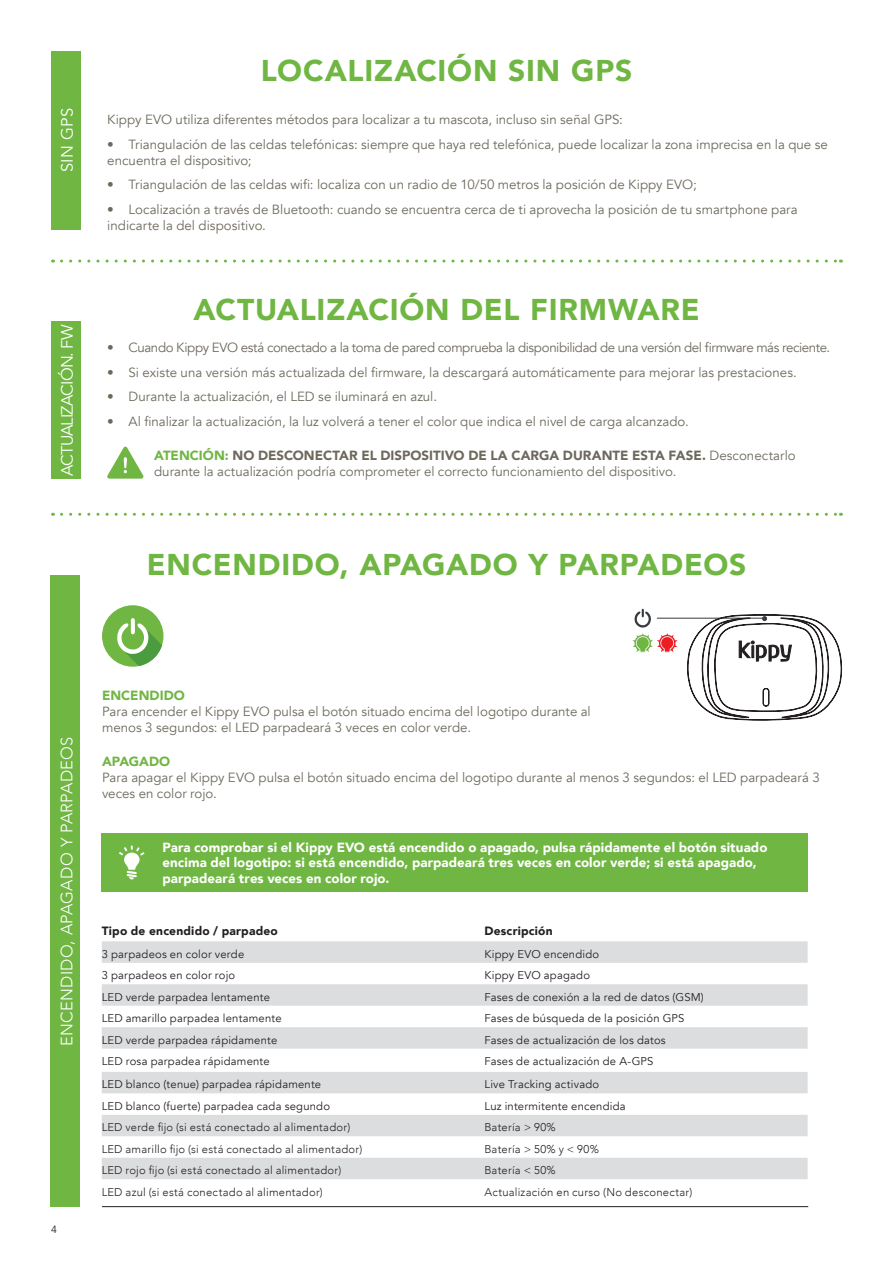
<style>
.page{position:relative;width:893px;height:1263px;background:#fff}
.page>*{position:absolute;margin:0;border:0;box-sizing:border-box;transform-origin:0 0}
.t1{font:900 30px "Avenir";letter-spacing:.025em;color:#70b643}
.t2{font:300 16.5px "Avenir";letter-spacing:.02em;color:#fff}
.t3{font:16.5px "Avenir";letter-spacing:-.045em;color:#fff}
.t4{font:13.35px/15.9px "Avenir";color:#6d695c}
.t5{font:900 13.35px/15.9px "Avenir";letter-spacing:.005em;color:#fff}
.t6{font:13.35px "Avenir";letter-spacing:-.03em;color:#6d695c}
.t7{font:900 13.35px "Avenir";color:#70b643}
.t8{font:900 12px "Avenir";letter-spacing:.02em;color:#231f20}
.t9{font:11.25px "Avenir";letter-spacing:.02em;color:#231f20}
.t10{font:300 11.25px "Avenir";letter-spacing:.02em;color:#231f20}
.t11{font:10.5px "Avenir";color:#231f20}
.s1{font-weight:900;color:#70b643}
.s2{font-weight:900}
</style>
<div class="page">
<div style="left:51px;top:51px;width:30px;height:179px;background:#70b643"></div>
<svg style="left:61px;top:260px;width:780px;height:3px"></svg>
<div style="left:51px;top:322px;width:30px;height:157px;background:#70b643"></div>
<svg style="left:107px;top:446px;width:37px;height:33px"></svg>
<svg style="left:61px;top:513px;width:780px;height:3px"></svg>
<div style="left:50px;top:575px;width:30px;height:632px;background:#70b643"></div>
<div style="left:102px;top:605px;width:61px;height:62px;background:#70b643;border-radius:50%"></div>
<svg style="left:116px;top:618px;width:46px;height:48px"></svg>
<div style="left:102px;top:833px;width:706px;height:59px;background:#70b643"></div>
<svg style="left:119px;top:846px;width:25px;height:33px"></svg>
<hr style="left:657px;top:618px;width:108px;height:1px;background:#353b40">
<svg style="left:632px;top:609px;width:45px;height:43px"></svg>
<svg style="left:687px;top:614px;width:155px;height:106px"></svg>
<svg style="left:102px;top:941px;width:706px;height:238px;fill:#dcdddf"></svg>
<hr style="left:102px;top:1206px;width:706px;height:1px;background:#231f20">
<p class="t3" style="left:56px;top:172px;width:66px;rotate:-90deg">SIN GPS</p>
<p class="t3" style="left:56px;top:476px;width:153px;rotate:-90deg">ACTUALIZACIÓN. FW</p>
<h1 class="t1" style="left:261px;top:51px;width:373px">LOCALIZACIÓN SIN GPS</h1>
<p class="t4" style="left:107px;top:112px;width:517px">Kippy EVO utiliza diferentes métodos para localizar a tu mascota, incluso sin señal GPS:</p>
<p class="t4" style="left:107px;top:137px;width:722px">• Triangulación de las celdas telefónicas: siempre que haya red telefónica, puede localizar la zona imprecisa en la que se encuentra el dispositivo;</p>
<p class="t4" style="left:107px;top:177px;width:591px">• Triangulación de las celdas wifi: localiza con un radio de 10/50 metros la posición de Kippy EVO;</p>
<p class="t4" style="left:107px;top:201px;width:692px">• Localización a través de Bluetooth: cuando se encuentra cerca de ti aprovecha la posición de tu smartphone para indicarte la del dispositivo.</p>
<h1 class="t1" style="left:193px;top:289px;width:508px">ACTUALIZACIÓN DEL FIRMWARE</h1>
<p class="t6" style="left:107px;top:339px;width:724px">• Cuando Kippy EVO está conectado a la toma de pared comprueba la disponibilidad de una versión del firmware más reciente.</p>
<p class="t4" style="left:107px;top:364px;width:691px">• Si existe una versión más actualizada del firmware, la descargará automáticamente para mejorar las prestaciones.</p>
<p class="t4" style="left:107px;top:389px;width:331px">• Durante la actualización, el LED se iluminará en azul.</p>
<p class="t4" style="left:107px;top:413px;width:583px">• Al finalizar la actualización, la luz volverá a tener el color que indica el nivel de carga alcanzado.</p>
<p class="t4" style="left:154px;top:448px;width:643px"><span class="s1">ATENCIÓN:</span> <span class="s2">NO DESCONECTAR EL DISPOSITIVO DE LA CARGA DURANTE ESTA FASE.</span> Desconectarlo durante la actualización podría comprometer el correcto funcionamiento del dispositivo.</p>
<h1 class="t1" style="left:147px;top:545px;width:601px">ENCENDIDO, APAGADO Y PARPADEOS</h1>
<p class="t2" style="left:56px;top:1046px;width:311px;rotate:-90deg">ENCENDIDO, APAGADO Y PARPADEOS</p>
<p class="t11" style="left:51px;top:1222px;width:7px">4</p>
<p class="t7" style="left:102px;top:686px;width:84px">ENCENDIDO</p>
<p class="t4" style="left:102px;top:703px;width:490px">Para encender el Kippy EVO pulsa el botón situado encima del logotipo durante al menos 3 segundos: el LED parpadeará 3 veces en color verde.</p>
<p class="t7" style="left:102px;top:753px;width:70px">APAGADO</p>
<p class="t4" style="left:102px;top:770px;width:719px">Para apagar el Kippy EVO pulsa el botón situado encima del logotipo durante al menos 3 segundos: el LED parpadeará 3 veces en color rojo.</p>
<p class="t5" style="left:162px;top:839px;width:606px">Para comprobar si el Kippy EVO está encendido o apagado, pulsa rápidamente el botón situado encima del logotipo: si está encendido, parpadeará tres veces en color verde; si está apagado, parpadeará tres veces en color rojo.</p>
<p class="t8" style="left:102px;top:923px;width:178px">Tipo de encendido / parpadeo</p>
<p class="t8" style="left:484px;top:923px;width:70px">Descripción</p>
<p class="t9" style="left:102px;top:946px;width:144px">3 parpadeos en color verde</p>
<p class="t9" style="left:484px;top:946px;width:116px">Kippy EVO encendido</p>
<p class="t9" style="left:102px;top:968px;width:135px">3 parpadeos en color rojo</p>
<p class="t9" style="left:484px;top:968px;width:107px">Kippy EVO apagado</p>
<p class="t9" style="left:102px;top:989px;width:170px">LED verde parpadea lentamente</p>
<p class="t9" style="left:484px;top:989px;width:221px">Fases de conexión a la red de datos (GSM)</p>
<p class="t9" style="left:102px;top:1011px;width:181px">LED amarillo parpadea lentamente</p>
<p class="t9" style="left:484px;top:1011px;width:202px">Fases de búsqueda de la posición GPS</p>
<p class="t9" style="left:102px;top:1032px;width:177px">LED verde parpadea rápidamente</p>
<p class="t9" style="left:484px;top:1032px;width:183px">Fases de actualización de los datos</p>
<p class="t9" style="left:102px;top:1054px;width:169px">LED rosa parpadea rápidamente</p>
<p class="t9" style="left:484px;top:1054px;width:171px">Fases de actualización de A-GPS</p>
<p class="t9" style="left:102px;top:1077px;width:221px">LED blanco (tenue) parpadea rápidamente</p>
<p class="t9" style="left:484px;top:1077px;width:116px">Live Tracking activado</p>
<p class="t9" style="left:102px;top:1098px;width:230px">LED blanco (fuerte) parpadea cada segundo</p>
<p class="t9" style="left:484px;top:1098px;width:143px">Luz intermitente encendida</p>
<p class="t10" style="left:102px;top:1120px;width:250px">LED verde fijo (si está conectado al alimentador)</p>
<p class="t10" style="left:484px;top:1120px;width:73px">Batería &gt; 90%</p>
<p class="t10" style="left:102px;top:1141px;width:262px">LED amarillo fijo (si está conectado al alimentador)</p>
<p class="t10" style="left:484px;top:1141px;width:116px">Batería &gt; 50% y &lt; 90%</p>
<p class="t10" style="left:102px;top:1163px;width:241px">LED rojo fijo (si está conectado al alimentador)</p>
<p class="t10" style="left:484px;top:1163px;width:73px">Batería &lt; 50%</p>
<p class="t10" style="left:102px;top:1184px;width:223px">LED azul (si está conectado al alimentador)</p>
<p class="t10" style="left:484px;top:1184px;width:209px">Actualización en curso (No desconectar)</p>
</div>
